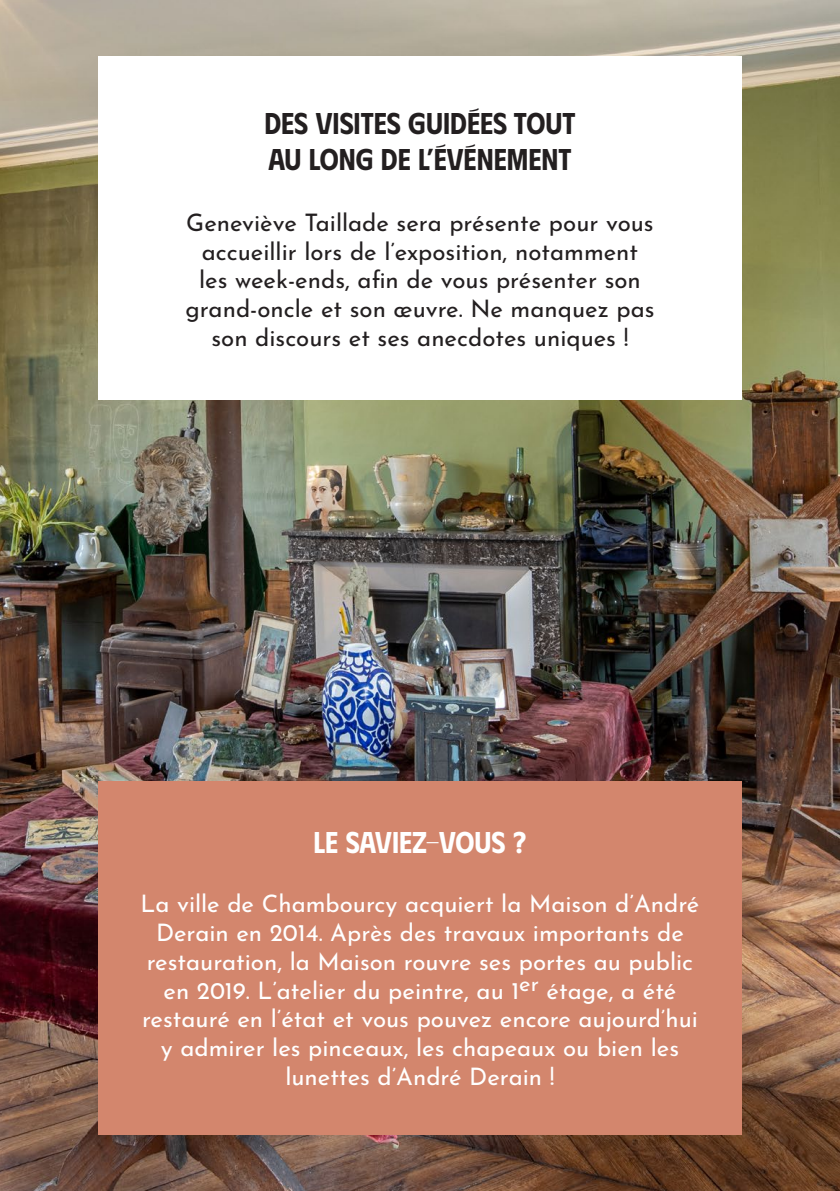
<style>
.page{position:relative;width:840px;height:1191px;background:#fff}
.page>*{position:absolute;margin:0;border:0;box-sizing:border-box;transform-origin:0 0}
.t1{font:300 30px/36px "Phudu";color:#231f20}
.t2{font:300 30px "Phudu";color:#fff}
.t3{font:24px/28.8px "Josefin Sans";color:#fff;text-align:center}
.t4{font:24px/28.8px "Josefin Sans";color:#231f20;text-align:center}
</style>
<div class="page">
<img style="left:0;top:0;width:839px;height:1191px">
<div style="left:98px;top:57px;width:643px;height:343px;background:#fff"></div>
<div style="left:98px;top:780px;width:643px;height:354px;background:#d3866d"></div>
<p class="t1" style="left:264px;top:104px;width:312px">DES VISITES GUIDÉES TOUT<br>AU LONG DE L’ÉVÉNEMENT</p>
<p class="t4" style="left:185px;top:206px;width:470px">Geneviève Taillade sera présente pour vous accueillir lors de l’exposition, notamment les week-ends, afin de vous présenter son grand-oncle et son œuvre. Ne manquez pas son discours et ses anecdotes uniques !</p>
<p class="t2" style="left:313px;top:822px;width:214px">LE SAVIEZ-VOUS ?</p>
<p class="t3" style="left:140px;top:887px;width:560px">La ville de Chambourcy acquiert la Maison d’André Derain en 2014. Après des travaux importants de restauration, la Maison rouvre ses portes au public en 2019. L’atelier du peintre, au 1<sup>er</sup> étage, a été restauré en l’état et vous pouvez encore aujourd’hui y admirer les pinceaux, les chapeaux ou bien les lunettes d’André Derain !</p>
</div>
